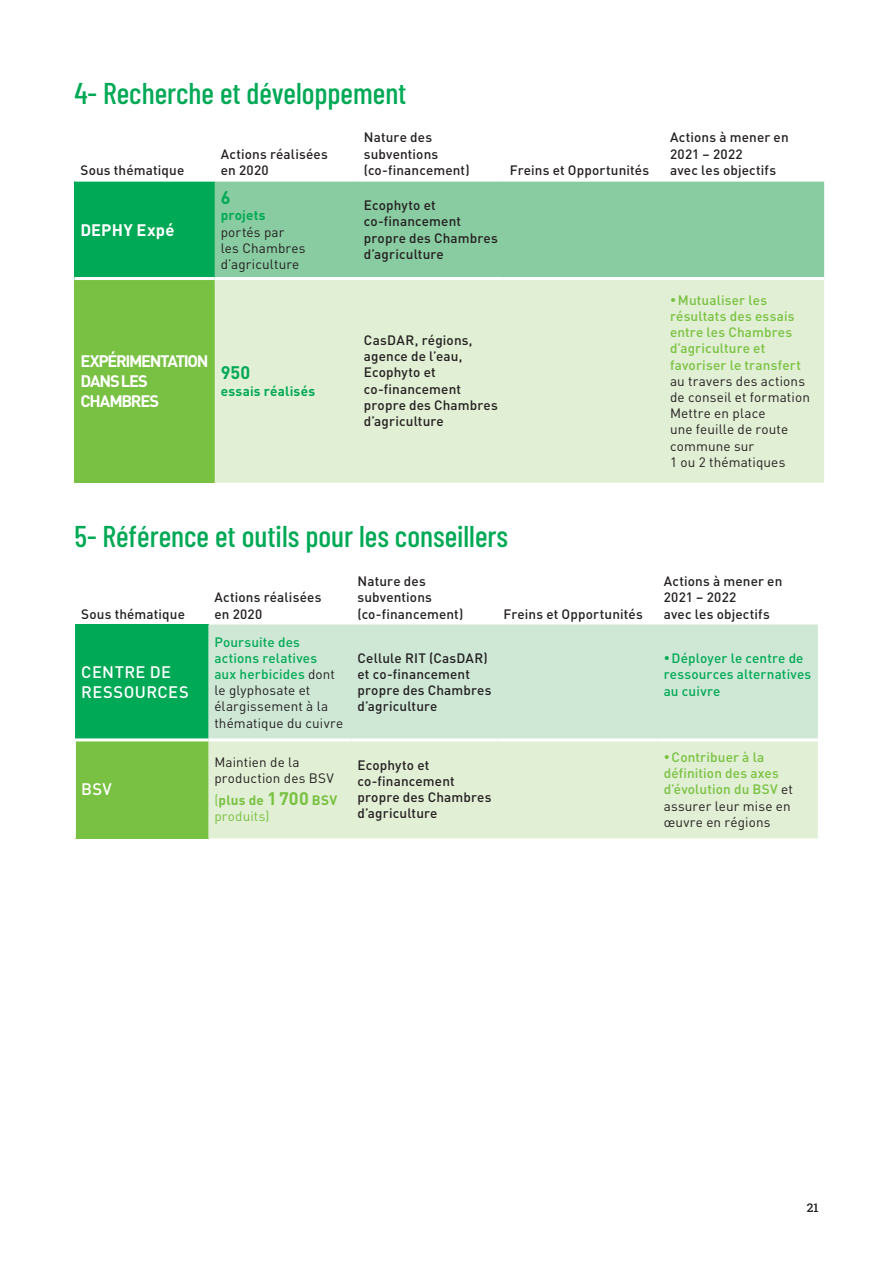
<style>
.page{position:relative;width:893px;height:1263px;background:#fff}
.page>*{position:absolute;margin:0;border:0;box-sizing:border-box;transform-origin:0 0}
.t1{font:500 30px "Barlow Condensed";color:#00a955}
.t2{font:700 18px "DIN Pro";color:#00a955}
.t3{font:700 16.5px/19.8px "DIN Pro";letter-spacing:-.075em;color:#fff}
.t4{font:500 16.5px/19.8px "DIN Pro";letter-spacing:.025em;color:#fff}
.t5{font:700 16.5px "DIN Pro";letter-spacing:.01em;color:#fff}
.t6{font:500 13.5px/16.2px "DIN Pro";letter-spacing:.01em;color:#231f20}
.t7{font:13.5px/16.2px "DIN Pro";letter-spacing:.01em;color:#231f20}
.t8{font:500 13.5px/16.2px "DIN Pro";letter-spacing:.01em;color:#79c142}
.t9{font:500 13.5px/16.2px "DIN Pro";letter-spacing:.01em;color:#00a955}
.t10{font:13.5px/16.2px "DIN Pro";letter-spacing:.015em;color:#79c142}
.t11{font:700 13.5px "DIN Pro";letter-spacing:.015em;color:#00a955}
.t12{font:12px "Roboto Slab";color:#231f20}
.s1{font-weight:500;color:#00a955}
.s2{font-weight:700}
.s3{font-weight:700;font-size:18px}
.s4{font-weight:400;color:#231f20}
</style>
<div class="page">
<div style="left:75px;top:624px;width:133px;height:116px;background:#00a955"></div>
<div style="left:208px;top:624px;width:610px;height:114px;background:#cfe8d6"></div>
<div style="left:75px;top:740px;width:133px;height:98px;background:#79c142"></div>
<div style="left:208px;top:741px;width:610px;height:97px;background:#e1efd4"></div>
<hr style="left:74px;top:741px;width:2px;height:97px;background:#fff">
<hr style="left:74px;top:738px;width:134px;height:3px;background:#fff">
<div style="left:74px;top:181px;width:141px;height:98px;background:#00a955"></div>
<div style="left:215px;top:182px;width:609px;height:95px;background:#89cca1"></div>
<div style="left:74px;top:279px;width:141px;height:204px;background:#79c142"></div>
<div style="left:215px;top:280px;width:609px;height:203px;background:#e1efd4"></div>
<hr style="left:74px;top:180px;width:141px;height:2px;background:#fff">
<hr style="left:74px;top:277px;width:141px;height:3px;background:#fff">
<h1 class="t1" style="left:74px;top:72px;width:334px">4- Recherche et développement</h1>
<p class="t6" style="left:80px;top:160px;width:105px">Sous thématique</p>
<p class="t5" style="left:80px;top:216px;width:95px">DEPHY Expé</p>
<p class="t6" style="left:221px;top:144px;width:109px">Actions réalisées en 2020</p>
<h2 class="t2" style="left:221px;top:183px;width:11px">6</h2>
<p class="t11" style="left:221px;top:204px;width:46px">projets</p>
<p class="t7" style="left:221px;top:222px;width:86px">portés par les Chambres d’agriculture</p>
<p class="t6" style="left:364px;top:128px;width:107px">Nature des subventions (co-financement)</p>
<p class="t6" style="left:364px;top:196px;width:135px">Ecophyto et co-financement propre des Chambres d’agriculture</p>
<p class="t6" style="left:510px;top:160px;width:141px">Freins et Opportunités</p>
<p class="t3" style="left:81px;top:349px;width:129px">EXPÉRIMENTATION<br>DANS LES<br>CHAMBRES</p>
<h2 class="t2" style="left:221px;top:358px;width:31px">950</h2>
<p class="t11" style="left:221px;top:379px;width:96px">essais réalisés</p>
<p class="t6" style="left:364px;top:330px;width:135px">CasDAR, régions, agence de l’eau,<br>Ecophyto et co-financement propre des Chambres d’agriculture</p>
<p class="t6" style="left:670px;top:128px;width:120px">Actions à mener en<br>2021 – 2022<br>avec les objectifs</p>
<p class="t8" style="left:670px;top:290px;width:132px">•Mutualiser les résultats des essais entre les Chambres d’agriculture et favoriser le transfert</p>
<p class="t7" style="left:670px;top:371px;width:141px">au travers des actions de conseil et formation<br>Mettre en place<br>une feuille de route commune sur<br>1 ou 2 thématiques</p>
<h1 class="t1" style="left:74px;top:514px;width:435px">5- Référence et outils pour les conseillers</h1>
<p class="t6" style="left:81px;top:604px;width:105px">Sous thématique</p>
<p class="t6" style="left:214px;top:588px;width:109px">Actions réalisées en 2020</p>
<p class="t6" style="left:358px;top:572px;width:107px">Nature des subventions (co-financement)</p>
<p class="t6" style="left:503px;top:604px;width:141px">Freins et Opportunités</p>
<p class="t6" style="left:664px;top:572px;width:120px">Actions à mener en<br>2021 – 2022<br>avec les objectifs</p>
<p class="t4" style="left:81px;top:660px;width:109px">CENTRE DE<br>RESSOURCES</p>
<p class="t4" style="left:81px;top:777px;width:32px">BSV</p>
<p class="t7" style="left:214px;top:632px;width:130px"><span class="s1">Poursuite des actions relatives<br>aux herbicides</span> dont le glyphosate et élargissement à la thématique du cuivre</p>
<p class="t7" style="left:214px;top:753px;width:121px">Maintien de la production des BSV</p>
<p class="t10" style="left:214px;top:790px;width:124px">(<span class="s2">plus de</span> <span class="s3">1700</span> <span class="s2">BSV </span>produits)</p>
<p class="t6" style="left:358px;top:648px;width:135px">Cellule RIT (CasDAR) et co-financement propre des Chambres d’agriculture</p>
<p class="t9" style="left:664px;top:649px;width:149px">•Déployer le centre de ressources alternatives au cuivre</p>
<p class="t6" style="left:358px;top:755px;width:135px">Ecophyto et co-financement propre des Chambres d’agriculture</p>
<p class="t8" style="left:664px;top:747px;width:131px">•Contribuer à la définition des axes d’évolution du BSV <span class="s4">et assurer leur mise en œuvre en régions</span></p>
<p class="t12" style="left:807px;top:1199px;width:13px">21</p>
</div>
